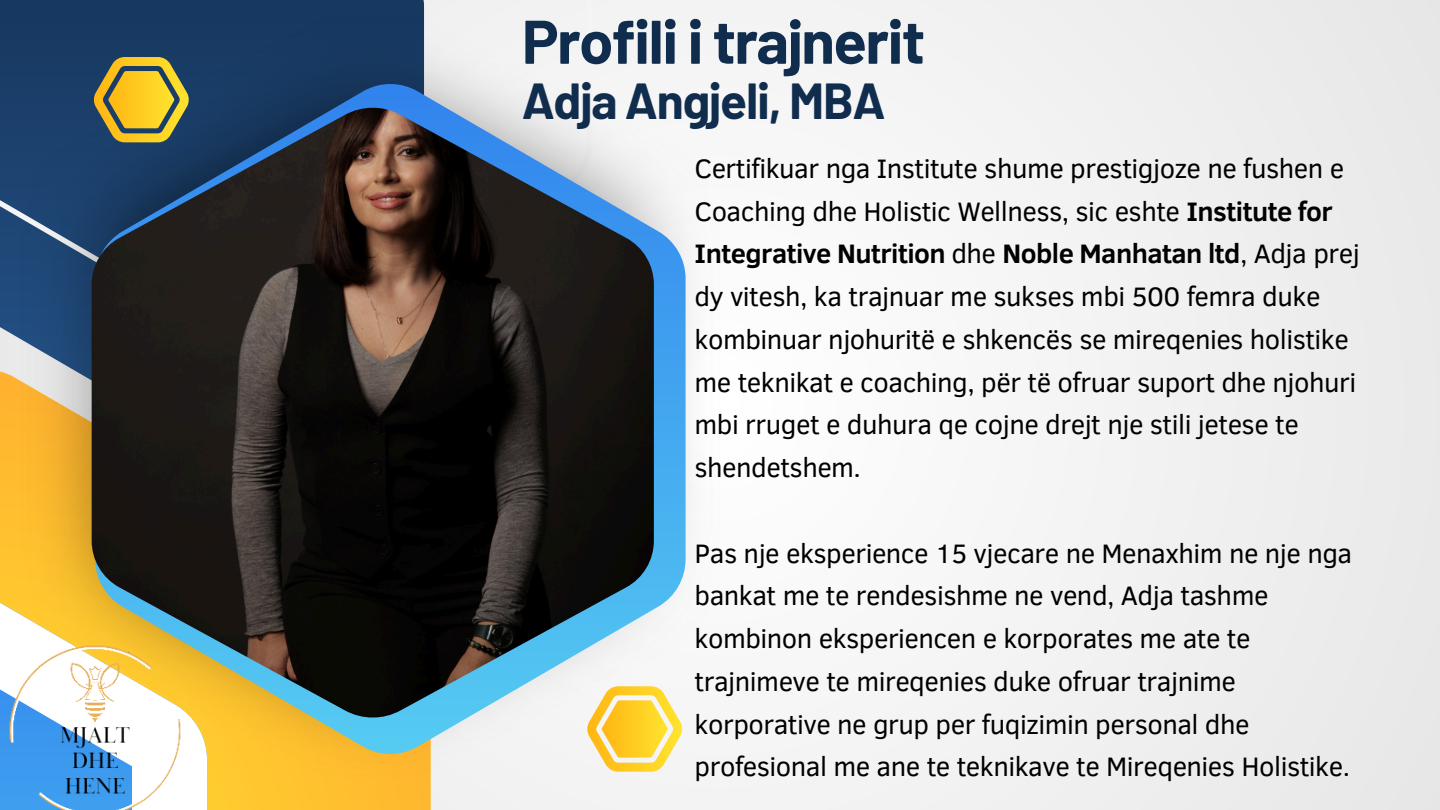
<style>
.page{position:relative;width:1440px;height:810px;background:#f2f2f2}
.page>*{position:absolute;margin:0;border:0;box-sizing:border-box;transform-origin:0 0}
.t1{font:700 61.4px "Barlow";letter-spacing:-.025em;color:#112d4e}
.t2{font:700 49.4px "Barlow";letter-spacing:-.025em;color:#112d4e}
.t3{font:27.4px/42.8px "Clear Sans";letter-spacing:-.02em;color:#000}
.s1{font-weight:700}
</style>
<div class="page">
<div style="left:0;top:370px;width:431px;height:440px;background:#ffba2f"></div>
<svg style="left:0;top:0;width:425px;height:339px;background:#1e416a"></svg>
<img style="left:20px;top:14px;width:700px;height:771px">
<svg style="left:189px;top:84px;width:497px;height:670px"></svg>
<img style="left:92px;top:106px;width:562px;height:613px">
<svg style="left:587px;top:686px;width:96px;height:86px"></svg>
<svg style="left:93px;top:57px;width:96px;height:85px;background:#ab983a"></svg>
<img style="left:0;top:503px;width:322px;height:307px">
<p class="t1" style="left:522px;top:2px;width:405px">Profili i trajnerit</p>
<p class="t2" style="left:522px;top:69px;width:365px">Adja Angjeli, MBA</p>
<p class="t3" style="left:695px;top:145px;width:667px">Certifikuar nga Institute shume prestigjoze ne fushen e Coaching dhe Holistic Wellness, sic eshte <span class="s1">Institute for Integrative Nutrition</span> dhe <span class="s1">Noble Manhatan ltd</span>, Adja prej dy vitesh, ka trajnuar me sukses mbi 500 femra duke kombinuar njohuritë e shkencës se mireqenies holistike me teknikat e coaching, për të ofruar suport dhe njohuri mbi rruget e duhura qe cojne drejt nje stili jetese te shendetshem.</p>
<p class="t3" style="left:695px;top:530px;width:659px">Pas nje eksperience 15 vjecare ne Menaxhim ne nje nga bankat me te rendesishme ne vend, Adja tashme kombinon eksperiencen e korporates me ate te trajnimeve te mireqenies duke ofruar trajnime korporative ne grup per fuqizimin personal dhe profesional me ane te teknikave te Mireqenies Holistike.</p>
</div>
